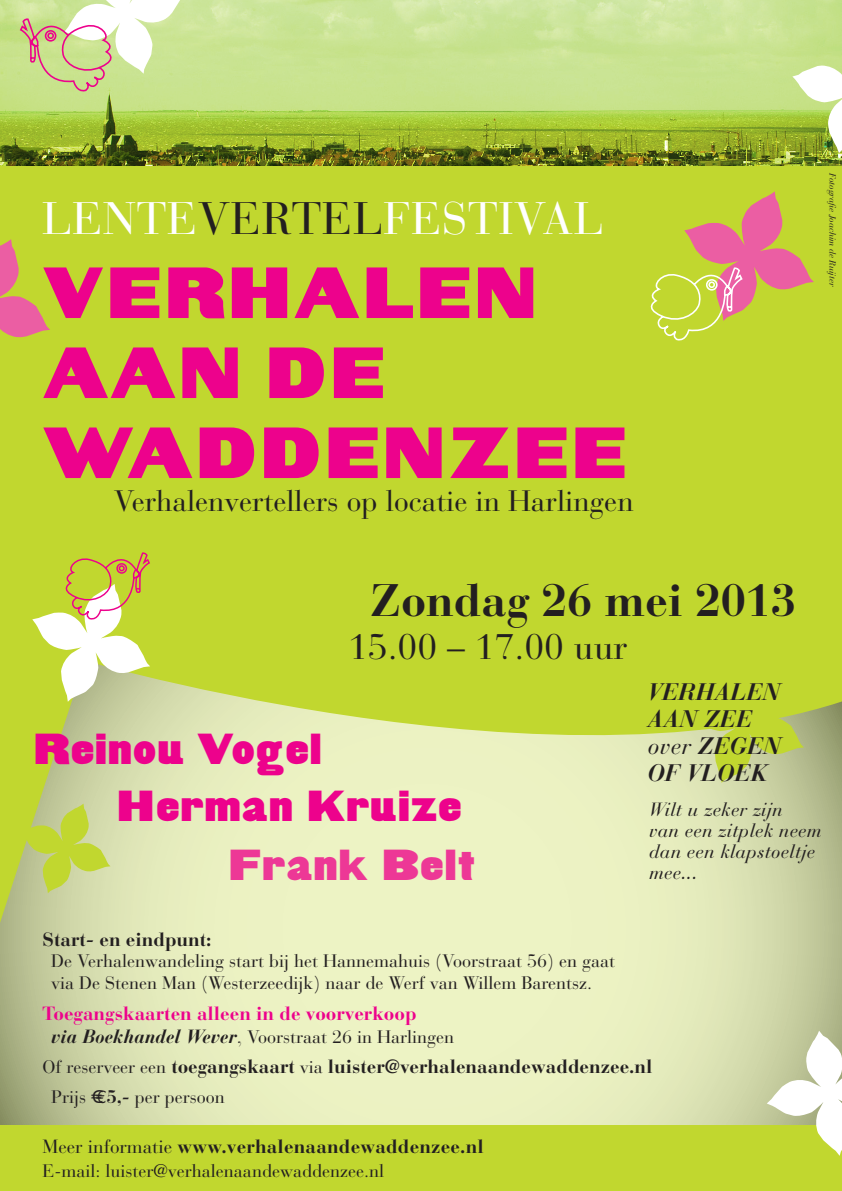
<style>
.page{position:relative;width:842px;height:1191px;background:#fff}
.page>*{position:absolute;margin:0;border:0;box-sizing:border-box;transform-origin:0 0}
.t1{font:800 66.7px "Antique Sans";color:#ed028c}
.t2{font:45.3px "Bauer Bodoni";letter-spacing:.01em;color:#fff}
.t3{font:700 45.3px "Bauer Bodoni";color:#231f20}
.t4{font:800 40px "Antique Sans";color:#ed028c}
.t5{font:800 40px "Antique Sans";color:#ed3896}
.t6{font:35.6px "Bauer Bodoni";color:#231f20}
.t7{font:29.3px "Bauer Bodoni";color:#231f20}
.t8{font:italic 700 23.8px "Bauer Bodoni";letter-spacing:.01em;color:#231f20}
.t9{font:700 19px "Bauer Bodoni";color:#231f20}
.t10{font:italic 19px/21px "Bauer Bodoni";letter-spacing:.01em;color:#231f20}
.t11{font:700 19px "Bauer Bodoni";color:#ed028c}
.t12{font:18px/21.6px "Bauer Bodoni";color:#231f20}
.t13{font:italic 9px "Bauer Bodoni";color:#231f20}
.s1{color:#231f20}
.s2{font-weight:400}
.s3{font-weight:700;font-style:italic;font-size:19px}
.s4{font-weight:400;font-size:18px}
.s5{font-family:"Euro Mono"}
.s6{font-weight:700}
</style>
<div class="page">
<div style="left:0;top:166px;width:842px;height:490px;background:#c1d72f"></div>
<img style="left:0;top:0;width:842px;height:166px">
<svg style="left:0;top:656px;width:842px;height:469px;background:#dce4a6"></svg>
<div style="left:0;top:1125px;width:842px;height:66px;background:#c1d72f"></div>
<svg style="left:792px;top:30px;width:50px;height:123px"></svg>
<svg style="left:767px;top:1030px;width:75px;height:125px"></svg>
<svg style="left:686px;top:665px;width:118px;height:118px;background:#c3d551"></svg>
<svg style="left:21px;top:803px;width:89px;height:90px;background:#c5d36b"></svg>
<svg style="left:0;top:239px;width:50px;height:130px;background:#cfac57"></svg>
<svg style="left:32px;top:548px;width:119px;height:154px"></svg>
<svg style="left:643px;top:191px;width:171px;height:150px;background:#cdb853"></svg>
<svg style="left:19px;top:0;width:166px;height:93px"></svg>
<p class="t2" style="left:42px;top:191px;width:563px">LENTE<span class="s1">VERTEL</span>FESTIVAL</p>
<p class="t1" style="left:42px;top:254px;width:498px">VERHALEN</p>
<p class="t1" style="left:42px;top:334px;width:345px">AAN DE</p>
<p class="t1" style="left:42px;top:414px;width:587px">WADDENZEE</p>
<p class="t7" style="left:114px;top:484px;width:521px">Verhalenvertellers op locatie in Harlingen</p>
<p class="t3" style="left:371px;top:573px;width:427px">Zondag 26 mei 2013</p>
<p class="t6" style="left:348px;top:625px;width:281px">15.00 – 17.00 uur</p>
<p class="t13" style="left:838px;top:173px;width:115px;rotate:90deg">Fotografie Joachim de Ruijter</p>
<p class="t4" style="left:32px;top:725px;width:291px">Reinou Vogel</p>
<p class="t4" style="left:115px;top:783px;width:348px">Herman Kruize</p>
<p class="t5" style="left:227px;top:841px;width:250px">Frank Belt</p>
<p class="t8" style="left:648px;top:677px;width:134px">VERHALEN</p>
<p class="t8" style="left:648px;top:704px;width:106px">AAN ZEE</p>
<p class="t8" style="left:648px;top:731px;width:134px"><span class="s2">over</span> ZEGEN</p>
<p class="t8" style="left:648px;top:758px;width:122px">OF VLOEK</p>
<p class="t10" style="left:649px;top:799px;width:174px">Wilt u zeker zijn<br>van een zitplek neem dan een klapstoeltje mee...</p>
<p class="t9" style="left:43px;top:927px;width:170px">Start- en eindpunt:</p>
<p class="t12" style="left:51px;top:950px;width:566px">De Verhalenwandeling start bij het Hannemahuis (Voorstraat 56) en gaat via De Stenen Man (Westerzeedijk) naar de Werf van Willem Barentsz.</p>
<p class="t11" style="left:43px;top:1001px;width:376px">Toegangskaarten alleen in de voorverkoop</p>
<p class="t12" style="left:51px;top:1026px;width:405px"><span class="s3">via Boekhandel Wever</span>, Voorstraat 26 in Harlingen</p>
<p class="t9" style="left:43px;top:1055px;width:611px"><span class="s4">Of reserveer een</span> toegangskaart <span class="s4">via</span> luister@verhalenaandewaddenzee.nl</p>
<p class="t12" style="left:51px;top:1086px;width:175px">Prijs €<span class="s5">€</span><span class="s6">5,-</span> per persoon</p>
<p class="t9" style="left:43px;top:1134px;width:443px"><span class="s2">Meer informatie</span> www.verhalenaandewaddenzee.nl</p>
<p class="t12" style="left:43px;top:1159px;width:343px">E-mail: luister@verhalenaandewaddenzee.nl</p>
</div>
